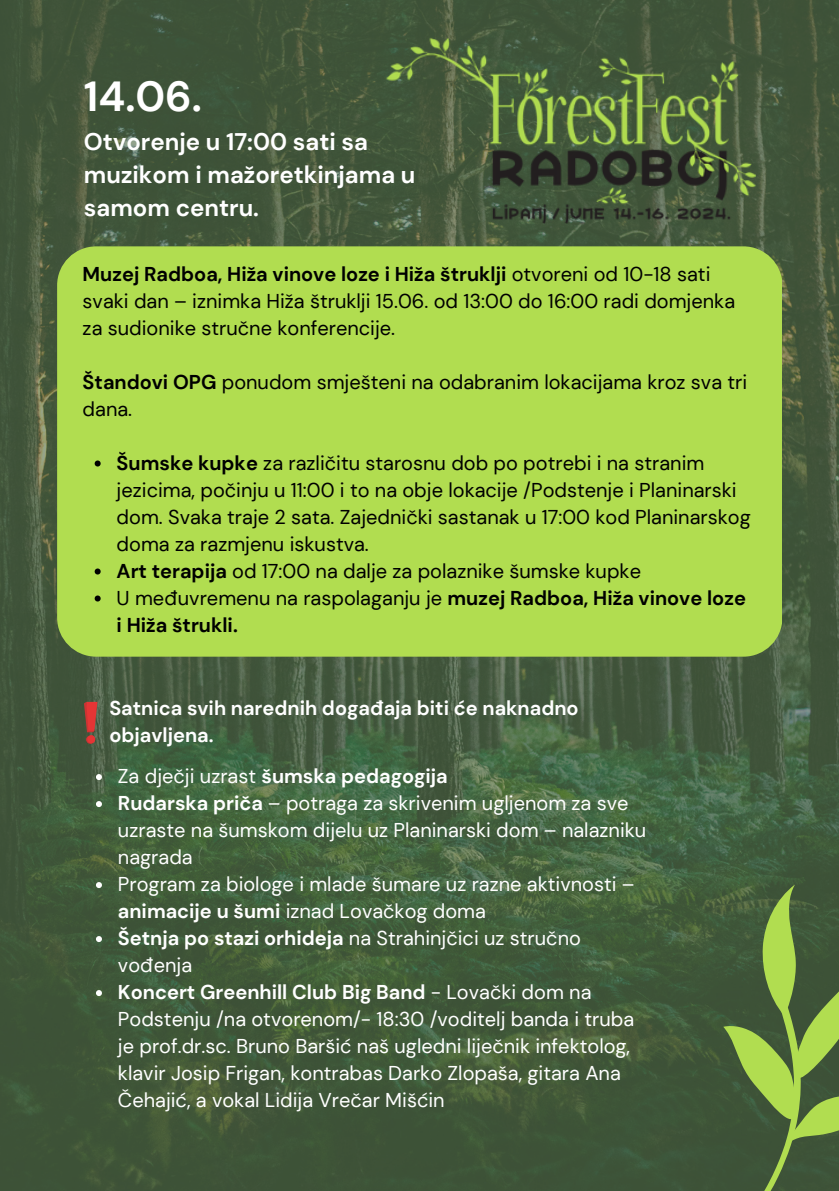
<style>
.page{position:relative;width:839px;height:1191px;background:#fff}
.page>*{position:absolute;margin:0;border:0;box-sizing:border-box;transform-origin:0 0}
.t1{font:700 42px "DM Sans";color:#fff}
.t2{font:700 24px/33px "DM Sans";color:#fff}
.t3{font:20px/27px "DM Sans";color:#000}
.t4{font:20px/27px "DM Sans";color:#fff}
.t5{font:700 20px/27px "DM Sans";color:#fff}
.t6{font:700 20px/27px "DM Sans";color:#000}
.s1{font-weight:700}
.s2{font-weight:400}
</style>
<div class="page">
<img style="left:0;top:0;width:838px;height:1191px">
<svg style="left:628px;top:971px;width:210px;height:220px;background:#3f5639"></svg>
<svg style="left:700px;top:880px;width:138px;height:303px;background:#59743e"></svg>
<div style="left:57px;top:246px;width:725px;height:411px;background:#b1dd50;border-radius:39px"></div>
<img style="left:375px;top:31px;width:380px;height:192px">
<svg style="left:95px;top:461px;width:6px;height:6px"></svg>
<svg style="left:95px;top:569px;width:6px;height:6px"></svg>
<svg style="left:95px;top:596px;width:6px;height:6px"></svg>
<svg style="left:84px;top:702px;width:13px;height:42px"></svg>
<svg style="left:96px;top:774px;width:6px;height:6px"></svg>
<svg style="left:96px;top:801px;width:6px;height:6px"></svg>
<svg style="left:96px;top:882px;width:6px;height:6px"></svg>
<svg style="left:96px;top:936px;width:6px;height:6px"></svg>
<svg style="left:96px;top:990px;width:6px;height:6px"></svg>
<p class="t1" style="left:84px;top:70px;width:119px">14.06.</p>
<p class="t2" style="left:84px;top:126px;width:333px">Otvorenje u 17:00 sati sa muzikom i mažoretkinjama u samom centru.</p>
<h1 class="t3" style="left:83px;top:260px;width:654px"><span class="s1">Muzej Radboa, Hiža vinove loze i Hiža štruklji</span> otvoreni od 10-18 sati svaki dan – iznimka Hiža štruklji 15.06. od 13:00 do 16:00 radi domjenka za sudionike stručne konferencije.</h1>
<p class="t3" style="left:83px;top:368px;width:666px"><span class="s1">Štandovi OPG</span> ponudom smješteni na odabranim lokacijama kroz sva tri dana.</p>
<p class="t3" style="left:117px;top:449px;width:635px"><span class="s1">Šumske kupke</span> za različitu starosnu dob po potrebi i na stranim jezicima, počinju u 11:00 i to na obje lokacije /Podstenje i Planinarski dom. Svaka traje 2 sata. Zajednički sastanak u 17:00 kod Planinarskog doma za razmjenu iskustva.</p>
<p class="t3" style="left:117px;top:557px;width:526px"><span class="s1">Art terapija</span> od 17:00 na dalje za polaznike šumske kupke</p>
<p class="t6" style="left:117px;top:584px;width:630px"><span class="s2">U međuvremenu na raspolaganju je</span> muzej Radboa, Hiža vinove loze i Hiža štrukli.</p>
<p class="t5" style="left:109px;top:694px;width:471px">Satnica svih narednih događaja biti će naknadno objavljena.</p>
<h2 class="t5" style="left:118px;top:763px;width:331px"><span class="s2">Za dječji uzrast</span> šumska pedagogija</h2>
<p class="t4" style="left:118px;top:790px;width:530px"><span class="s1">Rudarska priča</span> – potraga za skrivenim ugljenom za sve uzraste na šumskom dijelu uz Planinarski dom – nalazniku nagrada</p>
<p class="t4" style="left:118px;top:871px;width:518px">Program za biologe i mlade šumare uz razne aktivnosti – <span class="s1">animacije u šumi</span> iznad Lovačkog doma</p>
<p class="t4" style="left:118px;top:925px;width:464px"><span class="s1">Šetnja po stazi orhideja</span> na Strahinjčici uz stručno vođenja</p>
<p class="t4" style="left:118px;top:979px;width:517px"><span class="s1">Koncert Greenhill Club Big Band</span> - Lovački dom na Podstenju /na otvorenom/- 18:30 /voditelj banda i truba je prof.dr.sc. Bruno Baršić naš ugledni liječnik infektolog, klavir Josip Frigan, kontrabas Darko Zlopaša, gitara Ana Čehajić, a vokal Lidija Vrečar Mišćin</p>
</div>
